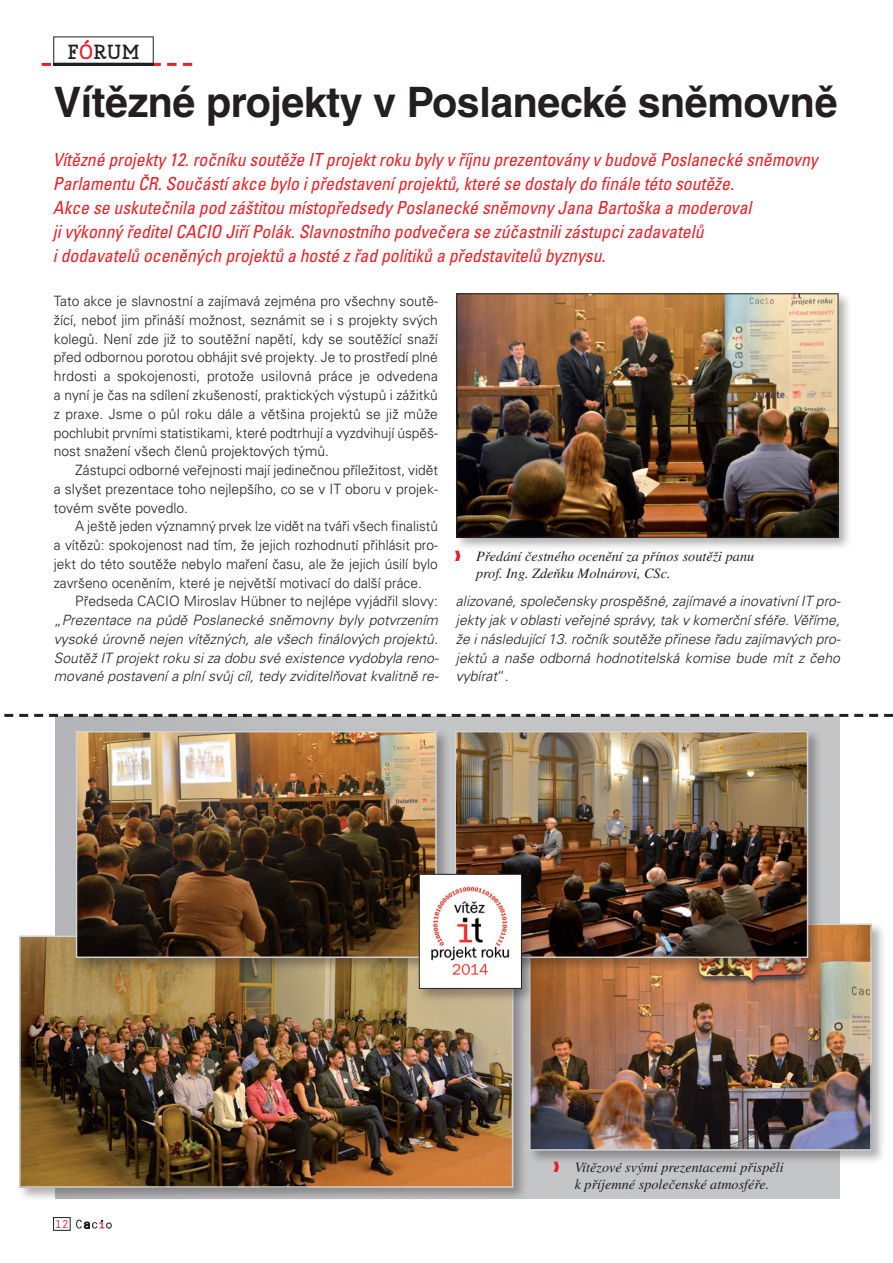
<style>
.page{position:relative;width:893px;height:1263px;background:#fff}
.page>*{position:absolute;margin:0;border:0;box-sizing:border-box;transform-origin:0 0}
.titulek{font:700 42px "Helvetica CE";letter-spacing:-.01em;color:#231f20}
.Perex{font:italic condensed 18px/24px "Univers CE";color:#ee1d23}
.t1{font:700 18px "Happy Phantom";letter-spacing:.03em;color:#231f20;scale:1.1 1}
.text{font:300 14.25px/18.8px "Univers CE";color:#231f20;text-align:justify}
.text-2{font:italic 300 14.25px/18.8px "Univers CE";color:#231f20;text-align:justify}
.text-3{font:300 14.25px/18.8px "Univers CE";color:#231f20;text-align:justify;scale:.95 1}
.t2{font:italic 14.25px/17.1px "Times CE";color:#231f20;text-align:center}
.t3{font:12px "Orator Std";color:#ee1d23}
.s1{color:#ee1d23}
.s2{font-style:normal}
</style>
<div class="page">
<svg style="left:42px;top:63px;width:150px;height:3px"></svg>
<hr style="left:53px;top:63px;width:101px;height:3px;background:#231f20">
<div style="left:53px;top:37px;width:101px;height:27px;border:1px solid #231f20"></div>
<svg style="left:76px;top:1220px;width:36px;height:8px"></svg>
<div style="left:53px;top:1217px;width:18px;height:14px;border:1px solid #231f20"></div>
<div style="left:527px;top:921px;width:359px;height:244px;background:#231f20;opacity:.35"></div>
<img style="left:532px;top:926px;width:337px;height:222px">
<div style="left:529px;top:923px;width:343px;height:228px;border:2px solid #d1d2d4"></div>
<div style="left:454px;top:291px;width:398px;height:261px;background:#231f20;opacity:.35"></div>
<img style="left:459px;top:296px;width:377px;height:239px">
<div style="left:457px;top:294px;width:381px;height:243px;border:1px solid #231f20"></div>
<div style="left:17px;top:933px;width:511px;height:269px;background:#231f20;opacity:.35"></div>
<img style="left:22px;top:938px;width:488px;height:247px">
<div style="left:19px;top:935px;width:494px;height:253px;border:2px solid #d1d2d4"></div>
<svg style="left:4px;top:714px;width:889px;height:3px"></svg>
<div style="left:74px;top:729px;width:377px;height:243px;background:#231f20;opacity:.35"></div>
<img style="left:79px;top:734px;width:355px;height:221px">
<div style="left:76px;top:731px;width:361px;height:227px;border:2px solid #d1d2d4"></div>
<div style="left:452px;top:729px;width:370px;height:243px;background:#231f20;opacity:.35"></div>
<img style="left:458px;top:734px;width:347px;height:221px">
<div style="left:455px;top:731px;width:353px;height:227px;border:2px solid #d1d2d4"></div>
<div style="left:417px;top:872px;width:119px;height:131px;background:#231f20;opacity:.35"></div>
<img style="left:421px;top:876px;width:98px;height:111px">
<div style="left:419px;top:874px;width:103px;height:115px;border:1px solid #231f20"></div>
<p class="t1" style="left:68px;top:39px;width:67px">F<span class="s1">Ó</span>RUM</p>
<p class="titulek" style="left:54px;top:78px;width:785px">Vítězné projekty v Poslanecké sněmovně</p>
<p class="Perex" style="left:53px;top:148px;width:766px">Vítězné projekty 12. ročníku soutěže IT projekt roku byly v říjnu prezentovány v budově Poslanecké sněmovny Parlamentu ČR. Součástí akce bylo i představení projektů, které se dostaly do finále této soutěže.<br>Akce se uskutečnila pod záštitou místopředsedy Poslanecké sněmovny Jana Bartoška a moderoval<br>ji výkonný ředitel CACIO Jiří Polák. Slavnostního podvečera se zúčastnili zástupci zadavatelů<br>i dodavatelů oceněných projektů a hosté z řad politiků a představitelů byznysu.</p>
<p class="text" style="left:54px;top:292px;width:386px">Tato akce je slavnostní a zajímavá zejména pro všechny soutě&shy;žící, neboť jim přináší možnost, seznámit se i s projekty svých kolegů. Není zde již to soutěžní napětí, kdy se soutěžící snaží před odbornou porotou obhájit své projekty. Je to prostředí plné hrdosti a spokojenosti, protože usilovná práce je odvedena a nyní je čas na sdílení zkušeností, praktických výstupů i zážitků z praxe. Jsme o půl roku dále a většina projektů se již může pochlubit prvními statistikami, které podtrhují a vyzdvihují úspěš&shy;nost snažení všech členů projektových týmů.</p>
<p class="text" style="left:54px;top:461px;width:386px;text-indent:21px">Zástupci odborné veřejnosti mají jedinečnou příležitost, vidět a slyšet prezentace toho nejlepšího, co se v IT oboru v projek&shy;tovém světe povedlo.</p>
<p class="text-3" style="left:54px;top:517px;width:406px;text-indent:21px">A ještě jeden významný prvek lze vidět na tváři všech finalistů a vítězů: spokojenost nad tím, že jejich rozhodnutí přihlásit pro&shy;jekt do této soutěže nebylo maření času, ale že jejich úsilí bylo završeno oceněním, které je největší motivací do další práce.</p>
<p class="text-2" style="left:54px;top:592px;width:386px;text-indent:21px"><span class="s2">Předseda CACIO Miroslav Hübner to nejlépe vyjádřil slovy: „</span>Prezentace na půdě Poslanecké sněmovny byly potvrzením vysoké úrovně nejen vítězných, ale všech finálových projektů.<br>Soutěž IT projekt roku si za dobu své existence vydobyla reno&shy;mované postavení a plní svůj cíl, tedy zviditelňovat kvalitně re-</p>
<p class="text-2" style="left:456px;top:592px;width:386px">alizované, společensky prospěšné, zajímavé a inovativní IT pro&shy;jekty jak v oblasti veřejné správy, tak v komerční sféře. Věříme, že i následující 13. ročník soutěže přinese řadu zajímavých pro&shy;jektů a naše odborná hodnotitelská komise bude mít z čeho vybírat<span class="s2">“.</span></p>
<p class="t2" style="left:476px;top:548px;width:280px;text-align:left;text-indent:-21px"><span class="s1">❱</span> Předání čestného ocenění za přínos soutěži panu prof. Ing. Zdeňku Molnárovi, CSc.</p>
<p class="t3" style="left:55px;top:1215px;width:16px">12</p>
<p class="t2" style="left:553px;top:1159px;width:232px"><span class="s1">❱</span> Vítězové svými prezentacemi přispěli k příjemné společenské atmosféře.</p>
</div>
